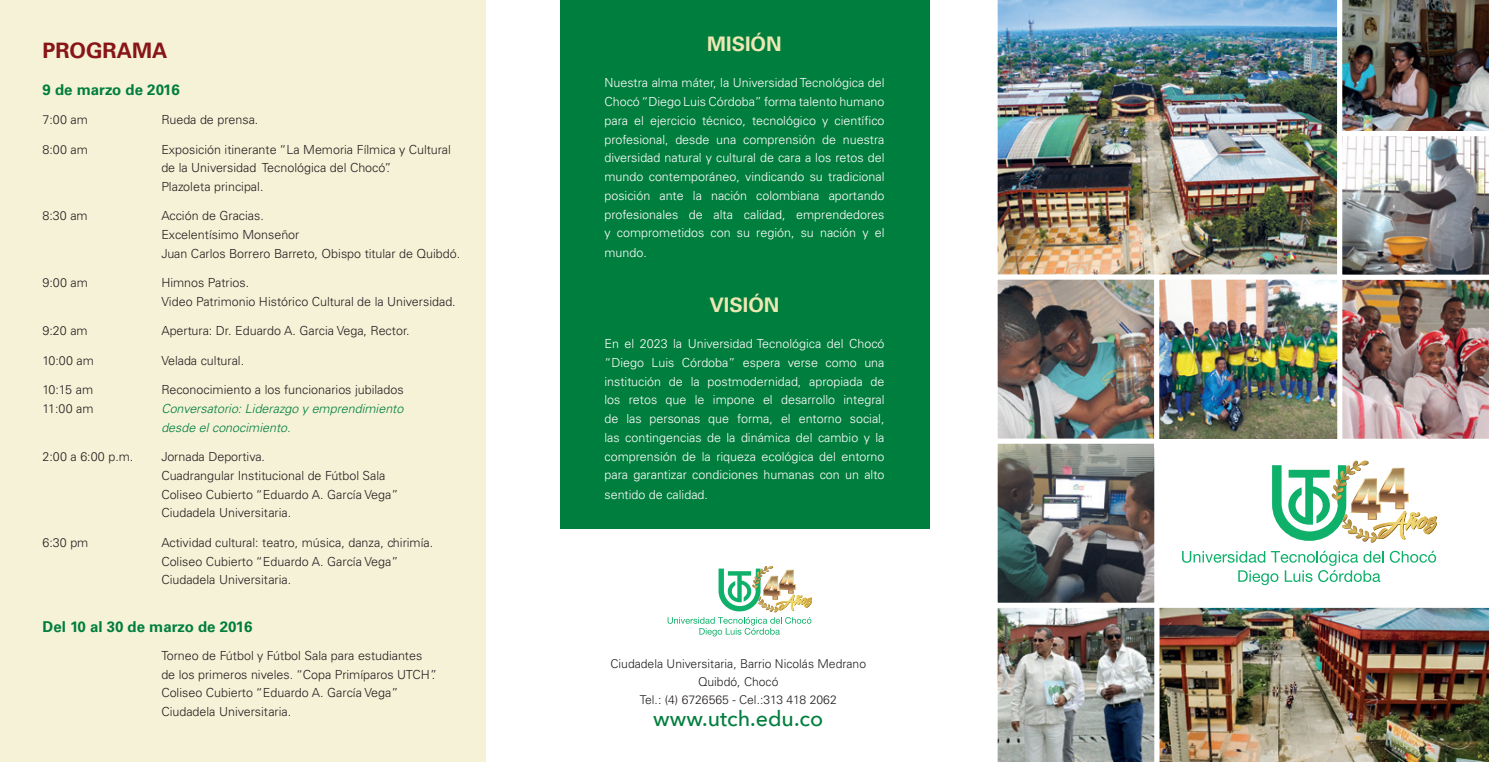
<style>
.page{position:relative;width:1489px;height:762px;background:#fff}
.page>*{position:absolute;margin:0;border:0;box-sizing:border-box;transform-origin:0 0}
.t1{font:500 21.38px "Avenir Next";color:#007e3d}
.t2{font:700 21.25px "Univers LT Std";color:#881517}
.t3{font:700 20px "Univers LT Std";color:#ede7b3}
.t4{font:700 15px "Univers LT Std";color:#007e3d}
.t5{font:300 12.5px/18.8px "Univers LT Std";color:#231f20}
.t6{font:300 12.5px/18.8px "Univers LT Std";color:#fff;text-align:justify}
.t7{font:italic 300 12.5px/18.8px "Univers LT Std";color:#007e3d}
.t8{font:300 12.12px/18px "Univers LT Std";color:#231f20;text-align:center}
</style>
<div class="page">
<div style="left:560px;top:0;width:370px;height:528px;background:#007e3d"></div>
<div style="left:0;top:0;width:485px;height:762px;background:#f5f2d7"></div>
<svg style="left:1389px;top:551px;width:46px;height:12px"></svg>
<svg style="left:1182px;top:551px;width:201px;height:34px"></svg>
<svg style="left:1272px;top:460px;width:164px;height:83px"></svg>
<svg style="left:667px;top:566px;width:145px;height:70px"></svg>
<img style="left:997px;top:0;width:339px;height:275px">
<img style="left:998px;top:281px;width:155px;height:321px">
<div style="left:992px;top:275px;width:167px;height:169px;border:5px solid #fff"></div>
<img style="left:1160px;top:281px;width:176px;height:158px">
<img style="left:1159px;top:607px;width:329px;height:155px">
<img style="left:1336px;top:0;width:152px;height:439px">
<div style="left:992px;top:439px;width:167px;height:169px;border:5px solid #fff"></div>
<img style="left:992px;top:603px;width:167px;height:159px">
<div style="left:1154px;top:275px;width:188px;height:174px;border:5px solid #fff"></div>
<h3 class="t3" style="left:707px;top:32px;width:76px">MISIÓN</h3>
<p class="t6" style="left:604px;top:73px;width:281px">Nuestra alma máter, la Universidad Tecnológica del Chocó “Diego Luis Córdoba” forma talento humano para el ejercicio técnico, tecnológico y científico profesional, desde una comprensión de nuestra diversidad natural y cultural de cara a los retos del mundo contemporáneo, vindicando su tradicional posición ante la nación colombiana aportando profesionales de alta calidad, emprendedores y comprometidos con su región, su nación y el</p>
<p class="t6" style="left:604px;top:243px;width:44px">mundo.</p>
<h3 class="t3" style="left:709px;top:293px;width:72px">VISIÓN</h3>
<p class="t6" style="left:604px;top:334px;width:281px">En el 2023 la Universidad Tecnológica del Chocó “Diego Luis Córdoba” espera verse como una institución de la postmodernidad, apropiada de los retos que le impone el desarrollo integral de las personas que forma, el entorno social, las contingencias de la dinámica del cambio y la comprensión de la riqueza ecológica del entorno para garantizar condiciones humanas con un alto</p>
<p class="t6" style="left:604px;top:485px;width:105px">sentido de calidad.</p>
<h2 class="t2" style="left:43px;top:38px;width:126px">PROGRAMA</h2>
<p class="t4" style="left:43px;top:81px;width:139px">9 de marzo de 2016</p>
<p class="t5" style="left:43px;top:110px;width:47px">7:00 am</p>
<p class="t5" style="left:161px;top:110px;width:99px">Rueda de prensa.</p>
<p class="t5" style="left:43px;top:140px;width:47px">8:00 am</p>
<p class="t5" style="left:161px;top:140px;width:291px">Exposición itinerante “La Memoria Fílmica y Cultural de la Universidad Tecnológica del Chocó”.<br>Plazoleta principal.</p>
<p class="t5" style="left:43px;top:207px;width:47px">8:30 am</p>
<p class="t5" style="left:161px;top:207px;width:300px">Acción de Gracias.<br>Excelentísimo Monseñor<br>Juan Carlos Borrero Barreto, Obispo titular de Quibdó.</p>
<p class="t5" style="left:43px;top:273px;width:47px">9:00 am</p>
<p class="t5" style="left:161px;top:273px;width:296px">Himnos Patrios.<br>Video Patrimonio Histórico Cultural de la Universidad.</p>
<p class="t5" style="left:43px;top:322px;width:47px">9:20 am</p>
<p class="t5" style="left:161px;top:322px;width:250px">Apertura: Dr. Eduardo A. Garcia Vega, Rector.</p>
<p class="t5" style="left:43px;top:351px;width:53px">10:00 am</p>
<p class="t5" style="left:161px;top:351px;width:84px">Velada cultural.</p>
<p class="t5" style="left:43px;top:380px;width:52px">10:15 am</p>
<p class="t5" style="left:161px;top:380px;width:244px">Reconocimiento a los funcionarios jubilados</p>
<p class="t5" style="left:43px;top:399px;width:52px">11:00 am</p>
<p class="t7" style="left:161px;top:399px;width:243px">Conversatorio: Liderazgo y emprendimiento desde el conocimiento.</p>
<p class="t5" style="left:43px;top:447px;width:92px">2:00 a 6:00 p.m.</p>
<p class="t5" style="left:161px;top:447px;width:238px">Jornada Deportiva.<br>Cuadrangular Institucional de Fútbol Sala Coliseo Cubierto “Eduardo A. García Vega” Ciudadela Universitaria.</p>
<p class="t5" style="left:43px;top:533px;width:47px">6:30 pm</p>
<p class="t5" style="left:161px;top:533px;width:273px">Actividad cultural: teatro, música, danza, chirimía.<br>Coliseo Cubierto “Eduardo A. García Vega”<br>Ciudadela Universitaria.</p>
<p class="t4" style="left:43px;top:618px;width:211px">Del 10 al 30 de marzo de 2016</p>
<p class="t5" style="left:161px;top:646px;width:277px">Torneo de Fútbol y Fútbol Sala para estudiantes de los primeros niveles. “Copa Primíparos UTCH”.<br>Coliseo Cubierto “Eduardo A. García Vega” Ciudadela Universitaria.</p>
<p class="t8" style="left:610px;top:655px;width:257px">Ciudadela Universitaria, Barrio Nicolás Medrano<br>Quibdó, Chocó<br>Tel.: (4) 6726565 - Cel.:313 418 2062</p>
<h1 class="t1" style="left:653px;top:701px;width:171px">www.utch.edu.co</h1>
</div>
